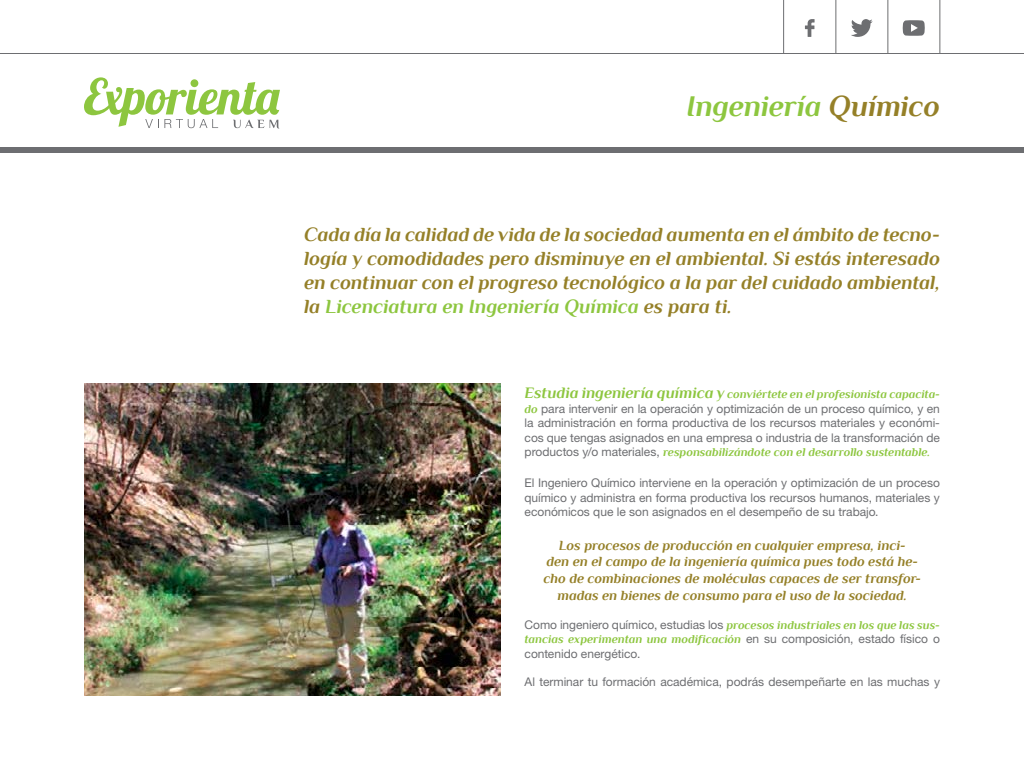
<style>
.page{position:relative;width:1024px;height:768px;background:#fff}
.page>*{position:absolute;margin:0;border:0;box-sizing:border-box;transform-origin:0 0}
.t1{font:italic 700 30px "Philosopher";letter-spacing:-.005em;color:#8dc63f}
.t2{font:italic 700 20px/24px "Philosopher";color:#958028;text-align:justify}
.t3{font:italic 700 14px/16.8px "Philosopher";color:#958028;text-align:center}
.t4{font:12px/14.4px "Helvetica Neue LT Std";letter-spacing:-.005em;color:#6d6e71;text-align:justify}
.t5{font:italic 700 12px/14.4px "Philosopher";color:#8dc63f}
.s1{color:#958028}
.s2{color:#8dc63f}
.s3{font-size:16px}
.s4{font-family:"Philosopher";font-weight:700;font-style:italic;color:#8dc63f}
.s5{font-family:"Helvetica Neue LT Std";font-weight:400;font-style:normal;color:#6d6e71}
</style>
<div class="page">
<svg style="left:84px;top:77px;width:196px;height:52px"></svg>
<div style="left:0;top:147px;width:1024px;height:6px;background:#6d6e71"></div>
<hr style="left:0;top:53px;width:1024px;height:1px;background:#6d6e71">
<svg style="left:851px;top:19px;width:22px;height:18px"></svg>
<svg style="left:903px;top:20px;width:22px;height:16px"></svg>
<svg style="left:805px;top:19px;width:10px;height:18px"></svg>
<hr style="left:783px;top:0;width:1px;height:54px;background:#6d6e71">
<hr style="left:836px;top:0;width:1px;height:54px;background:#6d6e71">
<hr style="left:888px;top:0;width:1px;height:54px;background:#6d6e71">
<hr style="left:940px;top:0;width:1px;height:54px;background:#6d6e71">
<img style="left:84px;top:384px;width:416px;height:312px">
<h1 class="t1" style="left:687px;top:91px;width:255px">Ingeniería <span class="s1">Químico</span></h1>
<p class="t2" style="left:304px;top:223px;width:638px">Cada día la calidad de vida de la sociedad aumenta en el ámbito de tecno&shy;logía y comodidades pero disminuye en el ambiental. Si estás interesado en continuar con el progreso tecnológico a la par del cuidado ambiental, la <span class="s2">Licenciatura en Ingeniería Química</span> es para ti.</p>
<p class="t5" style="left:525px;top:387px;width:417px"><span class="s3">Estudia ingeniería química y</span> conviértete en el profesionista capacita-</p>
<p class="t4" style="left:525px;top:401px;width:417px"><span class="s4">do</span> para intervenir en la operación y optimización de un proceso químico, y en la administración en forma productiva de los recursos materiales y económi&shy;cos que tengas asignados en una empresa o industria de la transformación de</p>
<p class="t5" style="left:525px;top:445px;width:407px"><span class="s5">productos y/o materiales,</span> responsabilizándote con el desarrollo sustentable.</p>
<p class="t4" style="left:525px;top:475px;width:417px">El Ingeniero Químico interviene en la operación y optimización de un proceso químico y administra en forma productiva los recursos humanos, materiales y económicos que le son asignados en el desempeño de su trabajo.</p>
<p class="t3" style="left:543px;top:537px;width:379px">Los procesos de producción en cualquier empresa, inci-<br>den en el campo de la ingeniería química pues todo está he&shy;cho de combinaciones de moléculas capaces de ser transfor&shy;madas en bienes de consumo para el uso de la sociedad.</p>
<p class="t5" style="left:525px;top:618px;width:417px"><span class="s5">Como ingeniero químico, estudias los</span> procesos industriales en los que las sus&shy;tancias experimentan una modificación <span class="s5">en su composición, estado físico o</span></p>
<p class="t4" style="left:525px;top:646px;width:117px">contenido energético.</p>
<p class="t4" style="left:525px;top:675px;width:417px">Al terminar tu formación académica, podrás desempeñarte en las muchas y</p>
</div>
